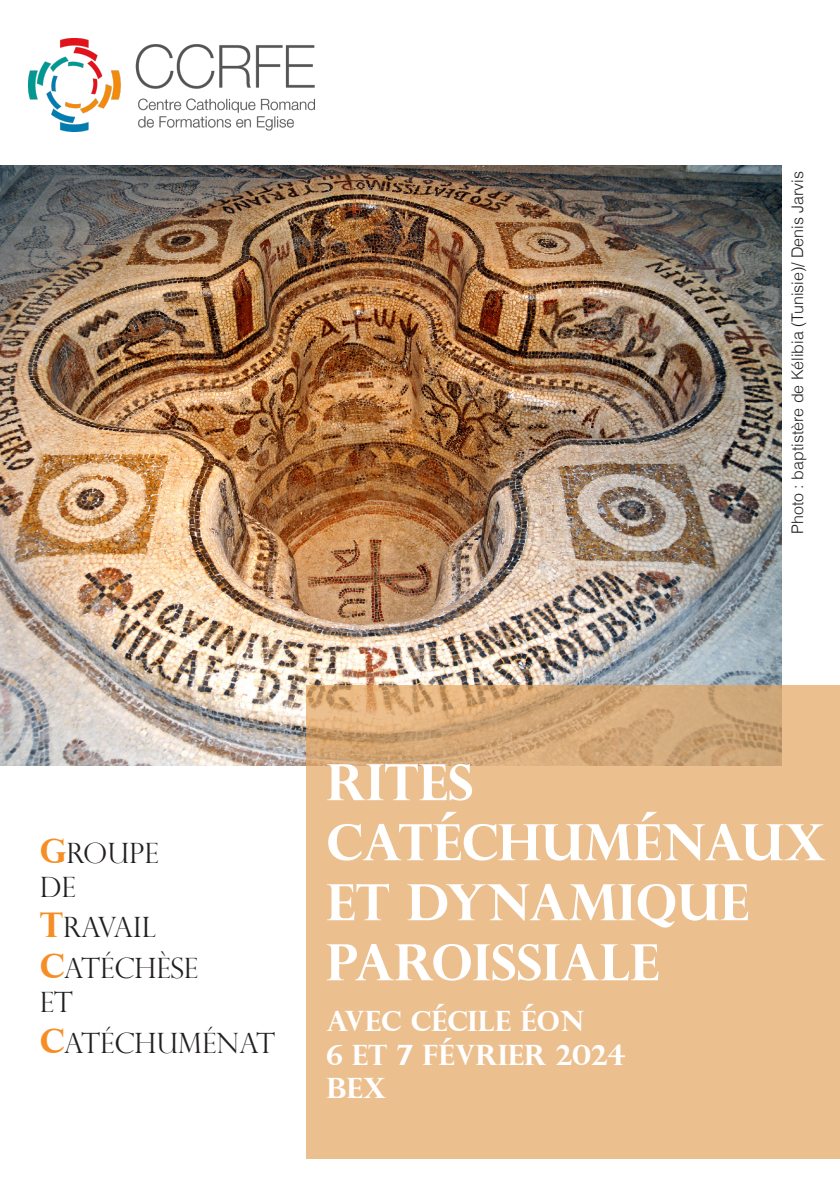
<style>
.page{position:relative;width:840px;height:1191px;background:#fff}
.page>*{position:absolute;margin:0;border:0;box-sizing:border-box;transform-origin:0 0}
.t1{font:700 50px/60px "Perpetua Titling";color:#fff}
.t2{font:300 28px "Perpetua Titling";color:#231f20}
.t3{font:700 28px "Perpetua Titling";color:#fff}
.t4{font:300 16px "Helvetica LT";color:#231f20}
.s1{font-weight:700;font-size:34px;color:#f68e25}
</style>
<div class="page">
<img style="left:0;top:166px;width:780px;height:599px">
<svg style="left:306px;top:685px;width:533px;height:473px;background:#e7bb8b"></svg>
<img style="left:28px;top:39px;width:287px;height:92px">
<p class="t4" style="left:787px;top:534px;width:364px;rotate:-90deg">Photo : baptistère de Kélibia (Tunisie)/ Denis Jarvis</p>
<p class="t2" style="left:40px;top:836px;width:120px"><span class="s1">G</span>ROUPE</p>
<p class="t2" style="left:40px;top:869px;width:38px">DE</p>
<p class="t2" style="left:40px;top:910px;width:117px"><span class="s1">T</span>RAVAIL</p>
<p class="t2" style="left:40px;top:951px;width:160px"><span class="s1">C</span>ATÉCHÈSE</p>
<p class="t2" style="left:40px;top:984px;width:34px">ET</p>
<p class="t2" style="left:40px;top:1025px;width:237px"><span class="s1">C</span>ATÉCHUMÉNAT</p>
<p class="t1" style="left:326px;top:751px;width:500px">RITES<br>CATÉCHUMÉNAUX<br>ET DYNAMIQUE<br>PAROISSIALE</p>
<p class="t3" style="left:326px;top:1003px;width:259px">AVEC CÉCILE ÉON</p>
<p class="t3" style="left:326px;top:1037px;width:301px">6 ET 7 FÉVRIER 2024</p>
<p class="t3" style="left:326px;top:1070px;width:61px">BEX</p>
</div>
